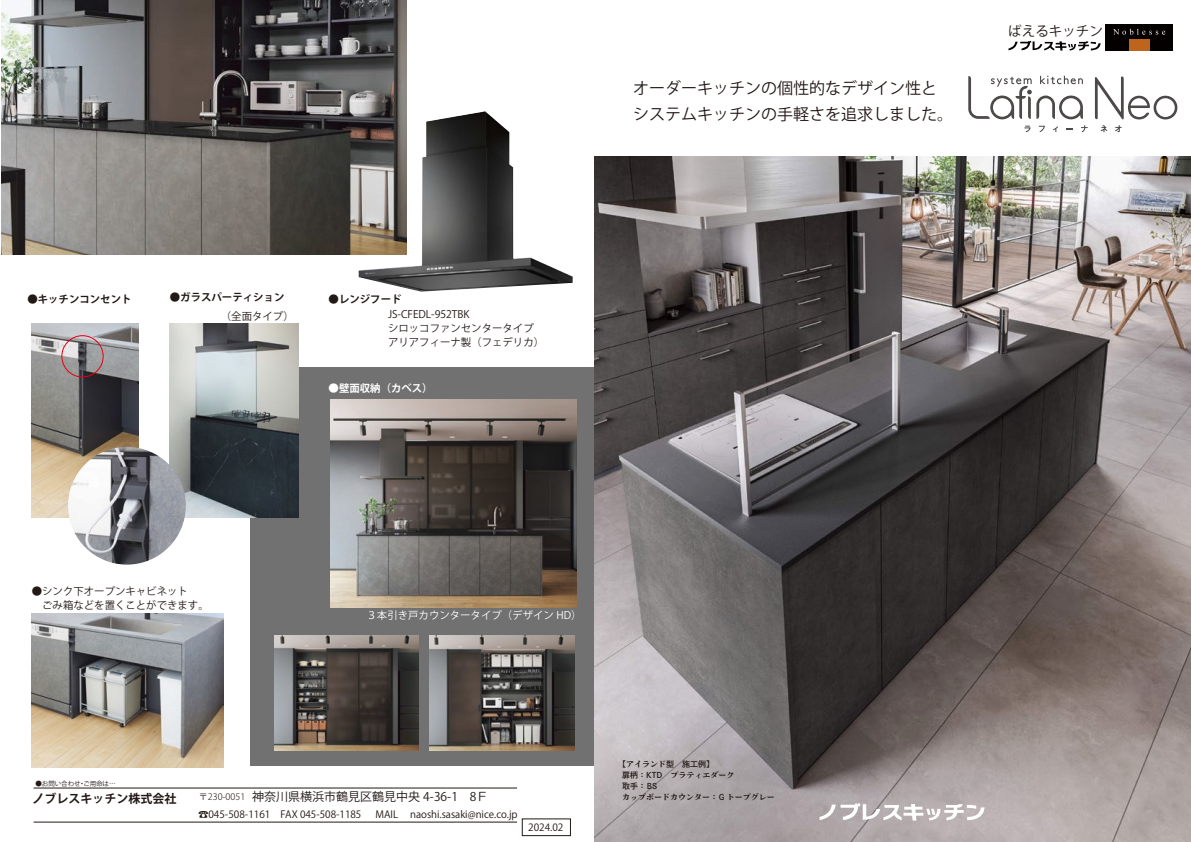
<style>
.page{position:relative;width:1191px;height:842px;background:#fff}
.page>*{position:absolute;margin:0;border:0;box-sizing:border-box;transform-origin:0 0}
.t1{font:16px/26px "Koz Go Pr 6 N";color:#221815}
.t2{font:13.5px "Koz Go Pr 6 N";color:#221815}
.t3{font:12px "Koz Go Pr 6 N";color:#221815}
.t4{font:700 12px "Koz Go Pr 6 N";color:#221815}
.t5{font:10.4px/14px "Koz Go Pr 6 N";color:#221815}
.t6{font:700 10.4px "Koz Go Pr 6 N";color:#221815}
.t7{font:10.4px "Koz Go Pr 6 N";color:#fff}
.t8{font:700 10.4px "Koz Go Pr 6 N";color:#fff}
.t9{font:10px "Koz Go Pr 6 N";color:#221815}
.t10{font:300 9px "Koz Go Pr 6 N";color:#221815}
.t11{font:8px/11px "DNP Shuei Anti Std B";color:#221815}
.t12{font:6.5px "Koz Go Pr 6 N";letter-spacing:-.01em;color:#221815}
</style>
<div class="page">
<div style="left:250px;top:367px;width:345px;height:399px;background:#727171"></div>
<img style="left:594px;top:156px;width:597px;height:686px">
<img style="left:31px;top:323px;width:107px;height:195px">
<img style="left:330px;top:399px;width:246px;height:208px">
<img style="left:169px;top:324px;width:129px;height:193px">
<img style="left:274px;top:635px;width:145px;height:115px">
<img style="left:430px;top:635px;width:144px;height:115px">
<img style="left:68px;top:447px;width:118px;height:118px;border-radius:59px">
<img style="left:1px;top:1px;width:405px;height:254px">
<hr style="left:34px;top:788px;width:483px;height:1px;background:#221815">
<hr style="left:34px;top:822px;width:483px;height:1px;background:#221815">
<div style="left:522px;top:819px;width:48px;height:17px;border:1px solid #221815"></div>
<img style="left:32px;top:614px;width:192px;height:154px">
<div style="left:1105px;top:25px;width:68px;height:26px;background:#040000"></div>
<svg style="left:1113px;top:29px;width:52px;height:6px"></svg>
<div style="left:1129px;top:39px;width:20px;height:12px;background:#bd641d"></div>
<svg style="left:819px;top:803px;width:165px;height:18px"></svg>
<svg style="left:1095px;top:76px;width:82px;height:43px"></svg>
<svg style="left:968px;top:76px;width:115px;height:43px"></svg>
<svg style="left:1024px;top:126px;width:6px;height:6px"></svg>
<svg style="left:1038px;top:126px;width:7px;height:6px"></svg>
<svg style="left:1053px;top:126px;width:5px;height:6px"></svg>
<svg style="left:1081px;top:125px;width:6px;height:7px"></svg>
<svg style="left:1100px;top:125px;width:7px;height:7px"></svg>
<svg style="left:1115px;top:125px;width:6px;height:7px"></svg>
<img style="left:358px;top:111px;width:214px;height:181px">
<svg style="left:1008px;top:41px;width:92px;height:10px"></svg>
<div style="left:61px;top:335px;width:42px;height:42px;border:1px solid #e60012;border-radius:50%"></div>
<p class="t6" style="left:27px;top:293px;width:106px">●キッチンコンセント</p>
<p class="t6" style="left:170px;top:292px;width:116px">●ガラスパーティション</p>
<p class="t5" style="left:221px;top:309px;width:74px">（全面タイプ）</p>
<p class="t6" style="left:329px;top:293px;width:85px">●レンジフード　</p>
<p class="t5" style="left:388px;top:307px;width:158px">JS-CFEDL-952TBK<br>シロッコファンセンタータイプアリアフィーナ製（フェデリカ）</p>
<p class="t8" style="left:329px;top:383px;width:106px">●壁面収納（カベス）</p>
<h1 class="t1" style="left:633px;top:75px;width:321px">オーダーキッチンの個性的なデザイン性とシステムキッチンの手軽さを追求しました。</h1>
<p class="t2" style="left:1008px;top:23px;width:96px">ばえるキッチン</p>
<p class="t5" style="left:32px;top:584px;width:178px">●シンク下オープンキャビネット<br>　ごみ箱などを置くことができます。</p>
<p class="t7" style="left:366px;top:609px;width:217px">３本引き戸カウンタータイプ（デザイン HD）</p>
<p class="t12" style="left:36px;top:779px;width:81px">●お問い合わせ・ご用命は…</p>
<p class="t4" style="left:32px;top:791px;width:145px">ノブレスキッチン株式会社</p>
<p class="t3" style="left:252px;top:790px;width:238px">神奈川県横浜市鶴見区鶴見中央 4-36-1　8Ｆ</p>
<p class="t9" style="left:198px;top:808px;width:164px">☎045-508-1161 FAX 045-508-1185</p>
<p class="t9" style="left:375px;top:808px;width:144px">MAIL 　naoshi.sasaki@nice.co.jp</p>
<p class="t10" style="left:199px;top:792px;width:48px">〒230-0051</p>
<p class="t9" style="left:528px;top:822px;width:37px">2024.02</p>
<p class="t11" style="left:622px;top:758px;width:154px;text-indent:-4px">【アイランド型　施工例】<br>扉柄：KTD　プラティエダーク<br>取手： BS<br>カップボードカウンター： G トープグレー</p>
</div>
